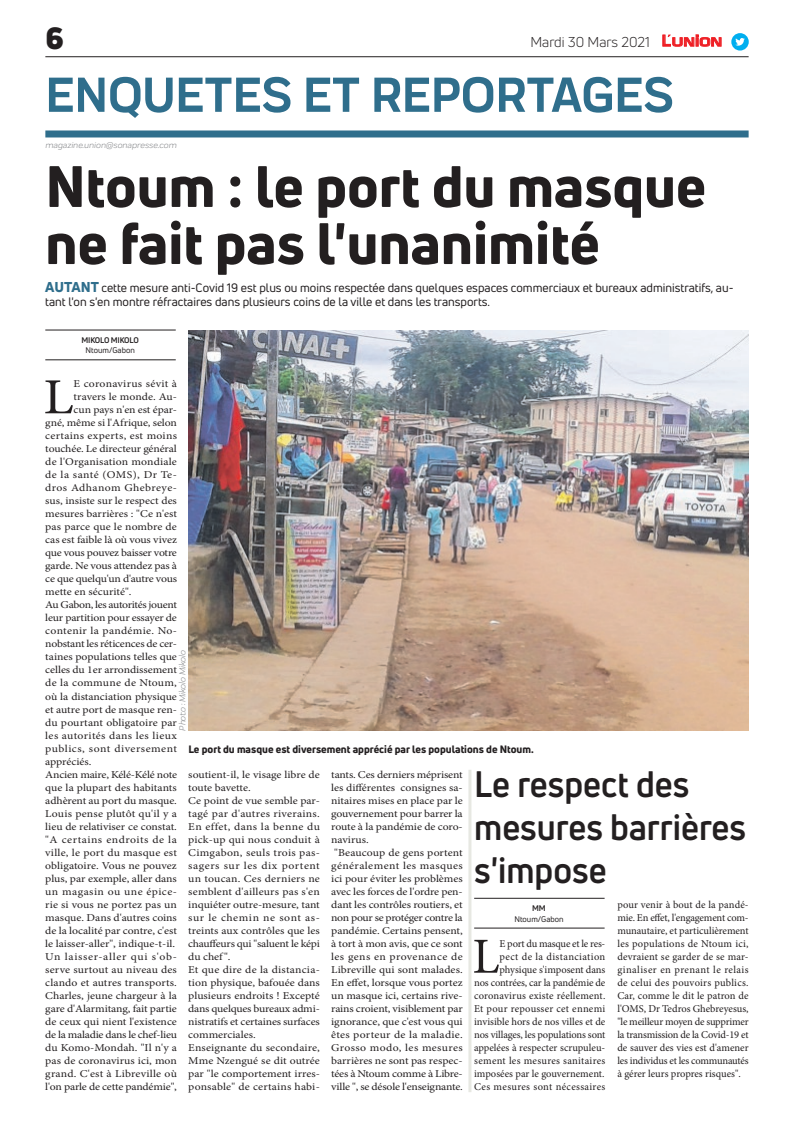
<style>
.page{position:relative;width:794px;height:1129px;background:#fff}
.page>*{position:absolute;margin:0;border:0;box-sizing:border-box;transform-origin:0 0}
.t1{font:800 57px/57px "Uni Neue";color:#231f20}
.t2{font:700 51px "Praktika";color:#2f6e8c}
.t3{font:50.5px "Minion Pro";color:#231f20;scale:1.12 1}
.t4{font:50.5px "Minion Pro";color:#231f20}
.t5{font:700 36px/43.2px "Uni Neue";color:#231f20;scale:.95 1}
.t6{font:900 30px "Uni Neue";color:#231f20}
.t7{font:14px "Uni Neue";color:#231f20}
.t8{font:12px/14.4px "Uni Neue";color:#231f20}
.t9{font:10.5px/13px "Minion Pro";color:#231f20;scale:1.12 1}
.t10{font:10.5px/13px "Minion Pro";color:#231f20;text-align:right}
.t11{font:10.5px "Minion Pro";letter-spacing:-.02em;color:#231f20;scale:1.12 1}
.t12{font:10.5px "Minion Pro";letter-spacing:.025em;color:#231f20;scale:1.12 1}
.t13{font:10.5px "Minion Pro";letter-spacing:.03em;color:#231f20;scale:1.12 1}
.t14{font:800 10.5px "Uni Neue";color:#231f20}
.t15{font:10.5px "Minion Pro";letter-spacing:.04em;color:#231f20;scale:1.12 1}
.t16{font:10.5px "Minion Pro";letter-spacing:.02em;color:#231f20;scale:1.12 1}
.t17{font:10.5px "Minion Pro";letter-spacing:-.03em;color:#231f20;scale:1.12 1}
.t18{font:10.5px "Minion Pro";letter-spacing:-.025em;color:#231f20;scale:1.12 1}
.t19{font:10.5px "Minion Pro";letter-spacing:.055em;color:#231f20;scale:1.12 1}
.t20{font:10.5px "Minion Pro";letter-spacing:.045em;color:#231f20;scale:1.12 1}
.t21{font:italic 9px "Praktika";color:#818386}
.t22{font:8px "Uni Neue";color:#231f20}
.t23{font:700 8px "Uni Neue";letter-spacing:-.02em;color:#231f20}
.s1{font-family:"Eurostile";font-weight:600;font-size:14.9px;color:#ee1d23}
.s2{font-family:"Eurostile";font-weight:600;font-size:11.4px;color:#ee1d23}
.s3{font-weight:800;font-size:14px;color:#2f6e8c}
</style>
<div class="page">
<hr style="left:45px;top:56px;width:703px;height:1px;background:#231f20">
<div style="left:45px;top:130px;width:703px;height:7px;background:#2f6e8c"></div>
<svg style="left:662px;top:34px;width:60px;height:13px"></svg>
<div style="left:731px;top:33px;width:17px;height:18px;background:#00aeef;border-radius:50%"></div>
<svg style="left:735px;top:38px;width:10px;height:8px"></svg>
<hr style="left:45px;top:359px;width:131px;height:1px;background:#231f20">
<hr style="left:45px;top:330px;width:131px;height:1px;background:#231f20">
<hr style="left:474px;top:927px;width:130px;height:1px;background:#231f20">
<hr style="left:474px;top:897px;width:130px;height:1px;background:#231f20">
<img style="left:188px;top:330px;width:560px;height:400px">
<hr style="left:468px;top:769px;width:3px;height:322px;background:#e7e8e2">
<h3 class="t6" style="left:45px;top:17px;width:20px">6</h3>
<h3 class="t7" style="left:530px;top:33px;width:193px">Mardi 30 Mars 2021 <span class="s1">L</span><span class="s2">UNION</span></h3>
<h2 class="t2" style="left:45px;top:54px;width:630px">ENQUETES ET REPORTAGES</h2>
<p class="t21" style="left:45px;top:139px;width:133px">magazine.union@sonapresse.com</p>
<h1 class="t1" style="left:45px;top:157px;width:662px">Ntoum : le port du masque ne fait pas l'unanimité</h1>
<p class="t8" style="left:45px;top:280px;width:689px"><span class="s3">AUTANT</span> cette mesure anti-Covid 19 est plus ou moins respectée dans quelques espaces commerciaux et bureaux administratifs, au&shy;tant l'on s'en montre réfractaires dans plusieurs coins de la ville et dans les transports.</p>
<p class="t23" style="left:81px;top:335px;width:59px">MIKOLO MIKOLO</p>
<p class="t22" style="left:86px;top:345px;width:51px">Ntoum/Gabon</p>
<h3 class="t3" style="left:43px;top:363px;width:29px">L</h3>
<p class="t16" style="left:74px;top:377px;width:94px">E coronavirus sévit à</p>
<p class="t9" style="left:74px;top:390px;width:94px">travers le monde. Au-</p>
<p class="t9" style="left:74px;top:403px;width:94px">cun pays n'en est épar-</p>
<p class="t9" style="left:45px;top:416px;width:119px">gné, même si l'Afrique, selon</p>
<p class="t12" style="left:45px;top:429px;width:119px">certains experts, est moins</p>
<p class="t9" style="left:45px;top:442px;width:119px">touchée. Le directeur général</p>
<p class="t9" style="left:45px;top:455px;width:119px">de l'Organisation mondiale</p>
<p class="t13" style="left:45px;top:468px;width:119px">de la santé (OMS), Dr Te-</p>
<p class="t13" style="left:45px;top:481px;width:119px">dros Adhanom Ghebreye-</p>
<p class="t9" style="left:45px;top:494px;width:119px">sus, insiste sur le respect des</p>
<p class="t9" style="left:45px;top:507px;width:119px">mesures barrières : "Ce n'est</p>
<p class="t9" style="left:45px;top:520px;width:119px">pas parce que le nombre de</p>
<p class="t9" style="left:45px;top:533px;width:119px">cas est faible là où vous vivez</p>
<p class="t18" style="left:45px;top:546px;width:119px">que vous pouvez baisser votre</p>
<p class="t9" style="left:45px;top:559px;width:119px">garde. Ne vous attendez pas à</p>
<p class="t11" style="left:45px;top:572px;width:119px">ce que quelqu'un d'autre vous</p>
<p class="t9" style="left:45px;top:585px;width:78px">mette en sécurité".</p>
<p class="t17" style="left:45px;top:598px;width:119px">Au Gabon, les autorités jouent</p>
<p class="t9" style="left:45px;top:611px;width:119px">leur partition pour essayer de</p>
<p class="t12" style="left:45px;top:624px;width:119px">contenir la pandémie. No-</p>
<p class="t11" style="left:45px;top:637px;width:119px">nobstant les réticences de cer-</p>
<p class="t9" style="left:45px;top:650px;width:119px">taines populations telles que</p>
<p class="t9" style="left:45px;top:663px;width:119px">celles du 1er arrondissement</p>
<p class="t12" style="left:45px;top:676px;width:119px">de la commune de Ntoum,</p>
<p class="t9" style="left:45px;top:689px;width:119px">où la distanciation physique</p>
<p class="t9" style="left:45px;top:702px;width:119px">et autre port de masque ren-</p>
<p class="t9" style="left:45px;top:715px;width:119px">du pourtant obligatoire par</p>
<p class="t13" style="left:45px;top:728px;width:119px">les autorités dans les lieux</p>
<p class="t15" style="left:45px;top:741px;width:119px">publics, sont diversement</p>
<p class="t9" style="left:45px;top:754px;width:43px">appréciés.</p>
<p class="t11" style="left:45px;top:767px;width:119px">Ancien maire, Kélé-Kélé note</p>
<p class="t9" style="left:45px;top:780px;width:119px">que la plupart des habitants</p>
<p class="t9" style="left:45px;top:793px;width:119px">adhèrent au port du masque.</p>
<p class="t9" style="left:45px;top:806px;width:119px">Louis pense plutôt qu'il y a</p>
<p class="t9" style="left:45px;top:819px;width:119px">lieu de relativiser ce constat.</p>
<p class="t20" style="left:45px;top:832px;width:119px">"A certains endroits de la</p>
<p class="t9" style="left:45px;top:845px;width:119px">ville, le port du masque est</p>
<p class="t9" style="left:45px;top:858px;width:119px">obligatoire. Vous ne pouvez</p>
<p class="t9" style="left:45px;top:871px;width:119px">plus, par exemple, aller dans</p>
<p class="t15" style="left:45px;top:884px;width:119px">un magasin ou une épice-</p>
<p class="t9" style="left:45px;top:897px;width:119px">rie si vous ne portez pas un</p>
<p class="t9" style="left:45px;top:910px;width:119px">masque. Dans d'autres coins</p>
<p class="t9" style="left:45px;top:923px;width:119px">de la localité par contre, c'est</p>
<p class="t9" style="left:45px;top:936px;width:117px">le laisser-aller", indique-t-il.</p>
<p class="t19" style="left:45px;top:949px;width:119px">Un laisser-aller qui s'ob-</p>
<p class="t9" style="left:45px;top:962px;width:119px">serve surtout au niveau des</p>
<p class="t9" style="left:45px;top:975px;width:119px">clando et autres transports.</p>
<p class="t9" style="left:45px;top:988px;width:119px">Charles, jeune chargeur à la</p>
<p class="t9" style="left:45px;top:1001px;width:119px">gare d'Alarmitang, fait partie</p>
<p class="t9" style="left:45px;top:1014px;width:119px">de ceux qui nient l'existence</p>
<p class="t11" style="left:45px;top:1027px;width:119px">de la maladie dans le chef-lieu</p>
<p class="t9" style="left:45px;top:1040px;width:119px">du Komo-Mondah. "Il n'y a</p>
<p class="t9" style="left:45px;top:1053px;width:119px">pas de coronavirus ici, mon</p>
<p class="t16" style="left:45px;top:1066px;width:119px">grand. C'est à Libreville où</p>
<p class="t9" style="left:45px;top:1079px;width:119px">l'on parle de cette pandémie",</p>
<p class="t21" style="left:176px;top:730px;width:82px;rotate:-90deg">Photo : Mikolo Mikolo</p>
<p class="t14" style="left:188px;top:741px;width:347px">Le port du masque est diversement apprécié par les populations de Ntoum.</p>
<p class="t9" style="left:188px;top:767px;width:119px">soutient-il, le visage libre de toute bavette.<br>Ce point de vue semble par&shy;tagé par d'autres riverains.<br>En effet, dans la benne du pick-up qui nous conduit à<br>Cimgabon, seuls trois pas&shy;sagers sur les dix portent un toucan. Ces derniers ne semblent d'ailleurs pas s'en inquiéter outre-mesure, tant sur le chemin ne sont as&shy;treints aux contrôles que les chauffeurs qui "saluent le képi du chef ".<br>Et que dire de la distancia&shy;tion physique, bafouée dans plusieurs endroits ! Excepté dans quelques bureaux admi&shy;nistratifs et certaines surfaces commerciales.<br>Enseignante du secondaire,<br>Mme Nzengué se dit outrée par "le comportement irres&shy;ponsable" de certains habi-</p>
<p class="t9" style="left:331px;top:767px;width:119px">tants. Ces derniers méprisent les différentes consignes sa&shy;nitaires mises en place par le gouvernement pour barrer la route à la pandémie de coro&shy;navirus.<br>"Beaucoup de gens portent généralement les masques ici pour éviter les problèmes avec les forces de l'ordre pen&shy;dant les contrôles routiers, et non pour se protéger contre la pandémie. Certains pensent, à tort à mon avis, que ce sont les gens en provenance de<br>Libreville qui sont malades.<br>En effet, lorsque vous portez un masque ici, certains rive&shy;rains croient, visiblement par ignorance, que c'est vous qui êtes porteur de la maladie.<br>Grosso modo, les mesures barrières ne sont pas respec&shy;tées à Ntoum comme à Libre&shy;ville ", se désole l'enseignante.</p>
<h3 class="t5" style="left:474px;top:761px;width:288px">Le respect des mesures barrières s'impose</h3>
<p class="t23" style="left:532px;top:903px;width:15px">MM</p>
<p class="t22" style="left:514px;top:913px;width:51px">Ntoum/Gabon</p>
<p class="t10" style="left:617px;top:897px;width:133px;text-align:justify">pour venir à bout de la pandé&shy;mie. En effet, l'engagement com&shy;munautaire, et particulièrement les populations de Ntoum ici, devraient se garder de se mar&shy;ginaliser en prenant le relais de celui des pouvoirs publics.<br>Car, comme le dit le patron de l'OMS, Dr Tedros Ghebreyesus, "le meilleur moyen de supprimer la transmission de la Covid-19 et de sauver des vies est d'amener les individus et les communautés à gérer leurs propres risques".</p>
<p class="t10" style="left:474px;top:936px;width:133px">E port du masque et le res-<br>pect de la distanciation physique s'imposent dans<br>nos contrées, car la pandémie de coronavirus existe réellement.<br>Et pour repousser cet ennemi invisible hors de nos villes et de nos villages, les populations sont appelées à respecter scrupuleu&shy;sement les mesures sanitaires imposées par le gouvernement.<br>Ces mesures sont nécessaires</p>
<h3 class="t4" style="left:472px;top:922px;width:29px">L</h3>
</div>
